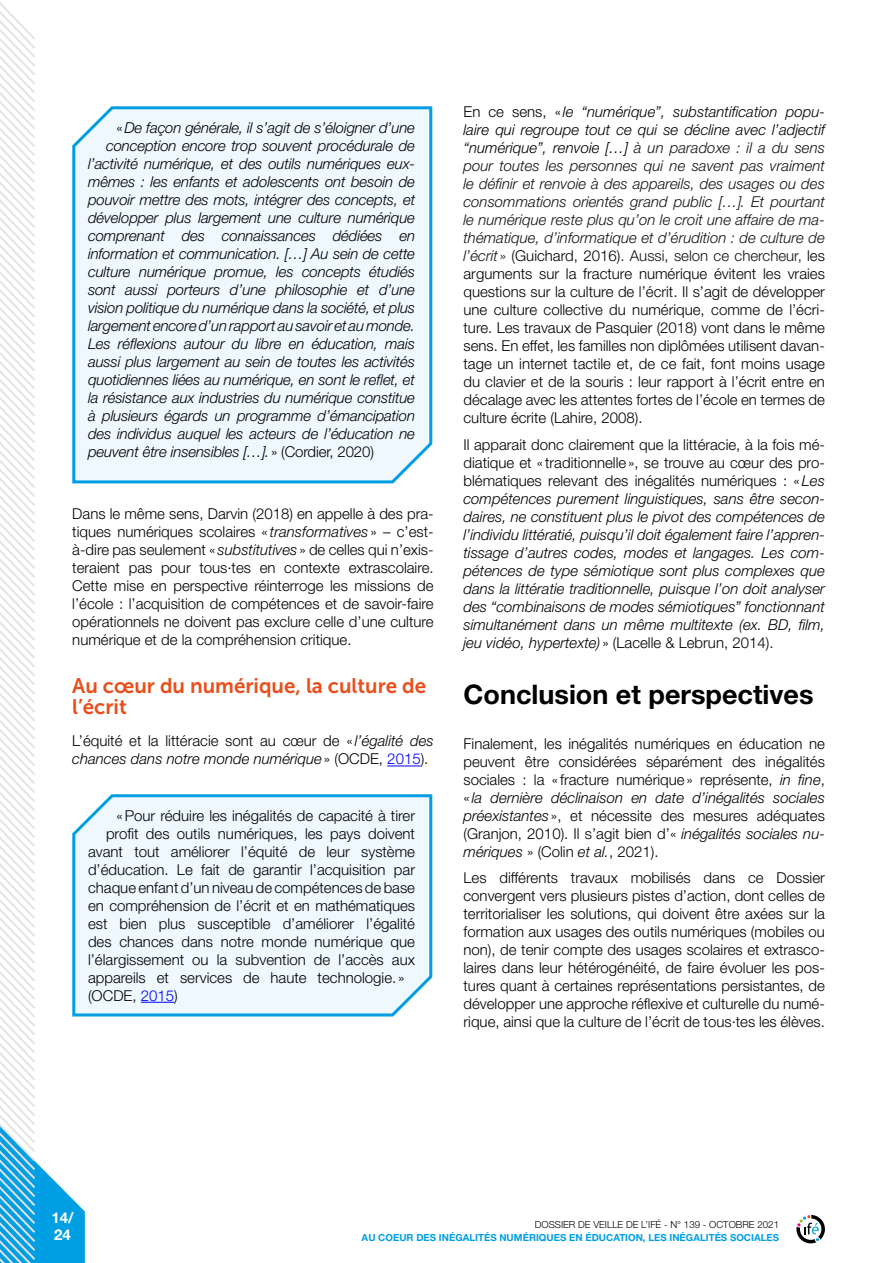
<style>
.page{position:relative;width:893px;height:1263px;background:#fff}
.page>*{position:absolute;margin:0;border:0;box-sizing:border-box;transform-origin:0 0}
.texte_courant_DV{font:700 27px "Helvetica Neue LT Std";color:#000}
.texte_courant_DV-2{font:21px/21px "Museo Sans 700";color:#e94e1b}
.Corps{font:300 15px/18px "Helvetica Neue LT Std";color:#000;text-align:justify}
.Encadré{font:italic 300 15px "Helvetica Neue LT Std";letter-spacing:-.01em;color:#000}
.Corps-2{font:italic 300 15px/18px "Helvetica Neue LT Std";color:#000;text-align:justify}
.Encadré-2{font:300 15px "Helvetica Neue LT Std";color:#000}
.t1{font:700 15px/16.5px "Helvetica Neue LT Std";color:#fff}
.t2{font:700 9.75px "Helvetica Neue LT Std";color:#009fe3}
.t3{font:300 9.75px "Helvetica Neue LT Std";color:#000}
.s1{font-style:normal}
.s2{font-style:italic}
.s3{color:#00f}
.s4{font-style:italic;color:#141412}
.s5{color:#141412}
</style>
<div class="page">
<svg style="left:796px;top:1215px;width:29px;height:28px"></svg>
<svg style="left:0;top:2px;width:85px;height:1261px"></svg>
<hr style="left:387px;top:765px;width:34px;height:1px;background:#00f">
<div style="left:71px;top:104px;width:362px;height:381px;background:#eef8fe"></div>
<svg style="left:71px;top:791px;width:362px;height:227px;background:#e4f4fc"></svg>
<p class="Encadré" style="left:117px;top:119px;width:300px"><span class="s1">«</span>De façon générale, il s’agit de s’éloigner d’une</p>
<p class="Encadré" style="left:106px;top:137px;width:311px">conception encore trop souvent procédurale de</p>
<p class="Encadré" style="left:88px;top:155px;width:328px">l’activité numérique, et des outils numériques eux-</p>
<p class="Encadré" style="left:88px;top:173px;width:328px">mêmes : les enfants et adolescents ont besoin de</p>
<p class="Encadré" style="left:88px;top:191px;width:329px">pouvoir mettre des mots, intégrer des concepts, et</p>
<p class="Encadré" style="left:88px;top:209px;width:329px">développer plus largement une culture numérique</p>
<p class="Encadré" style="left:88px;top:227px;width:328px">comprenant des connaissances dédiées en</p>
<p class="Encadré" style="left:88px;top:245px;width:329px">information et communication. […] Au sein de cette</p>
<p class="Encadré" style="left:88px;top:263px;width:329px">culture numérique promue, les concepts étudiés</p>
<p class="Encadré" style="left:88px;top:281px;width:328px">sont aussi porteurs d’une philosophie et d’une</p>
<p class="Encadré" style="left:88px;top:299px;width:329px">vision politique du numérique dans la société, et plus</p>
<p class="Encadré" style="left:88px;top:317px;width:328px">largement encore d’un rapport au savoir et au monde.</p>
<p class="Encadré" style="left:88px;top:335px;width:329px">Les réflexions autour du libre en éducation, mais</p>
<p class="Encadré" style="left:88px;top:353px;width:329px">aussi plus largement au sein de toutes les activités</p>
<p class="Encadré" style="left:88px;top:371px;width:328px">quotidiennes liées au numérique, en sont le reflet, et</p>
<p class="Encadré" style="left:88px;top:389px;width:329px">la résistance aux industries du numérique constitue</p>
<p class="Encadré" style="left:88px;top:407px;width:329px">à plusieurs égards un programme d’émancipation</p>
<p class="Encadré" style="left:88px;top:425px;width:328px">des individus auquel les acteurs de l’éducation ne</p>
<p class="Encadré" style="left:88px;top:443px;width:287px">peuvent être insensibles […].<span class="s1">» (Cordier, 2020)</span></p>
<p class="Corps" style="left:72px;top:505px;width:363px">Dans le même sens, Darvin (2018) en appelle à des pra&shy;tiques numériques scolaires « <span class="s2">transformatives</span> » – c’est&shy;à-dire pas seulement « <span class="s2">substitutives</span> » de celles qui n’exis&shy;teraient pas pour tous·tes en contexte extrascolaire.<br>Cette mise en perspective réinterroge les missions de l’école : l’acquisition de compétences et de savoir-faire opérationnels ne doivent pas exclure celle d’une culture numérique et de la compréhension critique.</p>
<p class="texte_courant_DV-2" style="left:72px;top:675px;width:355px">Au cœur du numérique, la culture de l’écrit</p>
<p class="Corps" style="left:72px;top:732px;width:363px">L’équité et la littéracie sont au cœur de « <span class="s2">l’égalité des chances dans notre monde numérique</span>» (OCDE, <span class="s3">2015</span>).</p>
<p class="Encadré-2" style="left:117px;top:806px;width:300px">«Pour réduire les inégalités de capacité à tirer</p>
<p class="Encadré-2" style="left:106px;top:824px;width:310px">profit des outils numériques, les pays doivent</p>
<p class="Encadré-2" style="left:88px;top:842px;width:328px">avant tout améliorer l’équité de leur système</p>
<p class="Encadré-2" style="left:88px;top:860px;width:329px">d’éducation. Le fait de garantir l’acquisition par</p>
<p class="Encadré-2" style="left:88px;top:878px;width:329px">chaque enfant d’un niveau de compétences de base</p>
<p class="Encadré-2" style="left:88px;top:896px;width:328px">en compréhension de l’écrit et en mathématiques</p>
<p class="Encadré-2" style="left:88px;top:914px;width:328px">est bien plus susceptible d’améliorer l’égalité</p>
<p class="Encadré-2" style="left:88px;top:932px;width:328px">des chances dans notre monde numérique que</p>
<p class="Encadré-2" style="left:88px;top:950px;width:328px">l’élargissement ou la subvention de l’accès aux</p>
<p class="Encadré-2" style="left:88px;top:968px;width:318px">appareils et services de haute technologie. »</p>
<p class="Encadré-2" style="left:88px;top:986px;width:91px">(OCDE, <span class="s3">2015</span>)</p>
<p class="Corps" style="left:463px;top:102px;width:363px">En ce sens, « <span class="s2">le “numérique”, substantification popu&shy;laire qui regroupe tout ce qui se décline avec l’adjectif “numérique”, renvoie […]</span> <span class="s4">à un paradoxe : il a du sens pour toutes les personnes qui ne savent pas vraiment le définir et renvoie à des appareils, des usages ou des consommations orientés grand public […]. Et pourtant le numérique reste plus qu’on le croit une affaire de ma&shy;thématique, d’informatique et d’érudition : de culture de l’écrit</span> <span class="s5">»</span> (Guichard, 2016)<span class="s5">. Aussi, selon ce chercheur,</span> les arguments sur la fracture numérique évitent les vraies questions sur la culture de l’écrit. Il s’agit de développer une culture collective du numérique, comme de l’écri&shy;ture. Les travaux de Pasquier (2018) vont dans le même sens. En effet, les familles non diplômées utilisent davan&shy;tage un internet tactile et, de ce fait, font moins usage du clavier et de la souris : leur rapport à l’écrit entre en décalage avec les attentes fortes de l’école en termes de culture écrite (Lahire, 2008).</p>
<p class="Corps-2" style="left:463px;top:435px;width:363px"><span class="s1">Il apparait donc clairement que la littéracie, à la fois mé&shy;diatique et « traditionnelle», se trouve au cœur des pro&shy;blématiques relevant des inégalités numériques : «</span>Les compétences purement linguistiques, sans être secon&shy;daires, ne constituent plus le pivot des compétences de l’individu littératié, puisqu’il doit également faire l’appren&shy;tissage d’autres codes, modes et langages. Les com&shy;pétences de type sémiotique sont plus complexes que dans la littératie traditionnelle, puisque l’on doit analyser des “combinaisons de modes sémiotiques” fonctionnant simultanément dans un même multitexte (ex. BD, film, jeu vidéo, hypertexte) <span class="s1">» (Lacelle &amp; Lebrun, 2014).</span></p>
<p class="texte_courant_DV" style="left:463px;top:678px;width:351px">Conclusion et perspectives</p>
<p class="Corps" style="left:463px;top:734px;width:363px">Finalement, les inégalités numériques en éducation ne peuvent être considérées séparément des inégalités sociales : la « fracture numérique» représente, <span class="s2">in fine</span>, « <span class="s2">la dernière déclinaison en date d’inégalités sociales préexistantes</span> », et nécessite des mesures adéquates (Granjon, 2010). Il s’agit bien d’« <span class="s2">inégalités sociales nu&shy;mériques</span> » (Colin <span class="s2">et al.</span>, 2021).</p>
<p class="Corps" style="left:463px;top:868px;width:363px">Les différents travaux mobilisés dans ce Dossier convergent vers plusieurs pistes d’action, dont celles de territorialiser les solutions, qui doivent être axées sur la formation aux usages des outils numériques (mobiles ou non), de tenir compte des usages scolaires et extrasco&shy;laires dans leur hétérogénéité, de faire évoluer les pos&shy;tures quant à certaines représentations persistantes, de développer une approche réflexive et culturelle du numé&shy;rique, ainsi que la culture de l’écrit de tous·tes les élèves.</p>
<p class="t1" style="left:51px;top:1209px;width:24px">14/<br>24</p>
<p class="t3" style="left:535px;top:1219px;width:246px">DOSSIER DE VEILLE DE L’IFÉ - N° 139 - OCTOBRE 2021</p>
<p class="t2" style="left:362px;top:1231px;width:419px">AU COEUR DES INÉGALITÉS NUMÉRIQUES EN ÉDUCATION, LES INÉGALITÉS SOCIALES</p>
</div>
